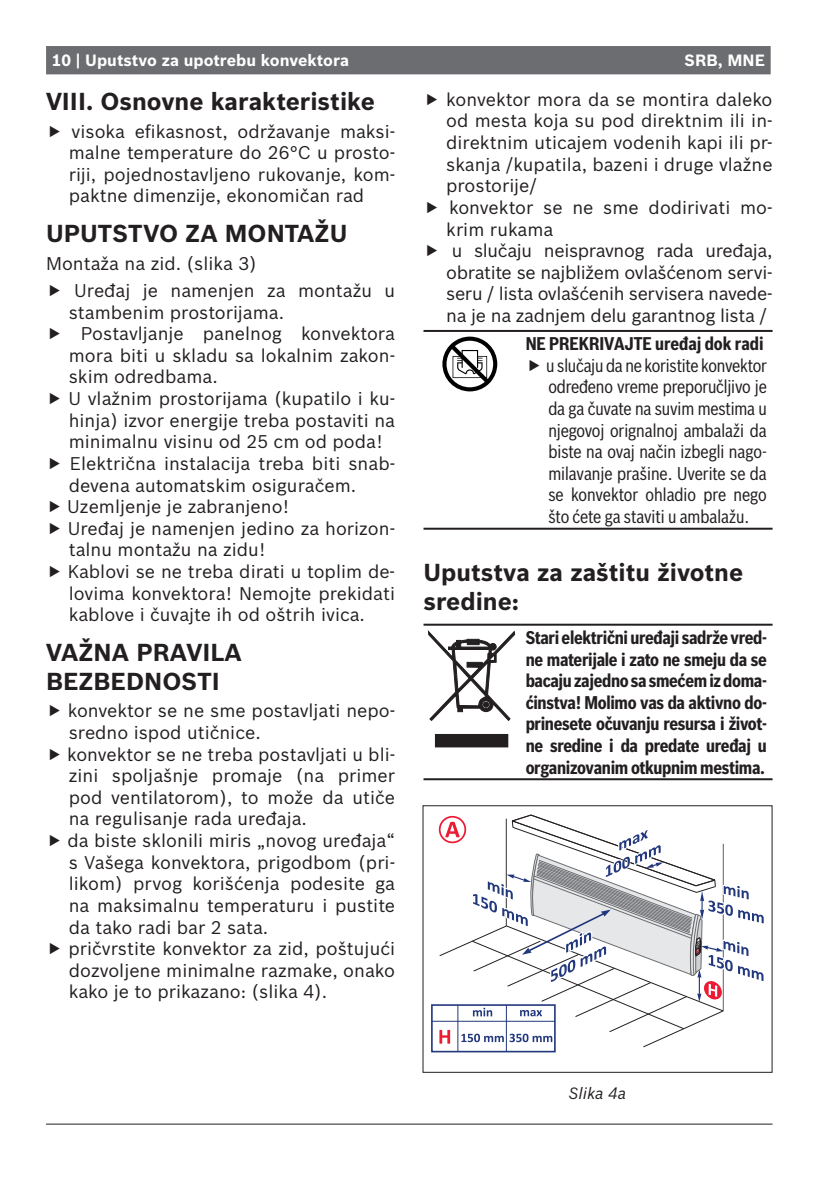
<style>
.page{position:relative;width:830px;height:1181px;background:#fff}
.page>*{position:absolute;margin:0;border:0;box-sizing:border-box;transform-origin:0 0}
.t1{font:700 24px/28.8px "Bosch Sans";color:#231f20}
.t2{font:18px/21.6px "Bosch Sans";color:#231f20}
.t3{font:18px/21.6px "Bosch Sans Cond";color:#231f20;text-align:justify}
.t4{font:700 18px/21.6px "Bosch Sans Cond";letter-spacing:-.02em;color:#231f20;text-align:justify}
.t5{font:18px "Bosch Sans";letter-spacing:-.02em;color:#231f20}
.t6{font:700 18px "Bosch Sans Cond";color:#231f20}
.t7{font:700 16px "Bosch Sans";color:#fff}
.t8{font:italic 16px "Bosch Sans";color:#231f20}
</style>
<div class="page">
<div style="left:46px;top:46px;width:724px;height:28px;background:#6c6d70"></div>
<hr style="left:46px;top:1123px;width:726px;height:1px;background:#231f20">
<hr style="left:423px;top:330px;width:349px;height:2px;background:#231f20">
<hr style="left:423px;top:528px;width:349px;height:2px;background:#231f20">
<svg style="left:442px;top:336px;width:55px;height:55px"></svg>
<hr style="left:423px;top:623px;width:349px;height:2px;background:#231f20">
<hr style="left:423px;top:778px;width:349px;height:2px;background:#231f20">
<div style="left:435px;top:734px;width:72px;height:13px;background:#231f20"></div>
<svg style="left:428px;top:630px;width:86px;height:91px"></svg>
<div style="left:431px;top:1004px;width:124px;height:48px;border:2px solid #22387d"></div>
<hr style="left:457px;top:1005px;width:1px;height:46px;background:#22387d">
<hr style="left:505px;top:1005px;width:1px;height:46px;background:#22387d">
<hr style="left:431px;top:1021px;width:123px;height:1px;background:#22387d">
<svg style="left:438px;top:814px;width:326px;height:233px"></svg>
<p class="t7" style="left:52px;top:54px;width:299px">10 | Uputstvo za upotrebu konvektora</p>
<p class="t7" style="left:684px;top:54px;width:82px">SRB, MNE</p>
<h1 class="t1" style="left:46px;top:89px;width:330px">VIII. Osnovne karakteristike</h1>
<p class="t2" style="left:69px;top:122px;width:328px;text-align:justify">visoka efikasnost, održavanje maksi&shy;malne temperature do 26°C u prosto&shy;riji, pojednostavljeno rukovanje, kom&shy;paktne dimenzije, ekonomičan rad</p>
<h1 class="t1" style="left:46px;top:221px;width:302px">UPUTSTVO ZA MONTAŽU</h1>
<p class="t2" style="left:74px;top:251px;width:322px;line-height:27.2px;text-indent:-28px">Montaža na zid. (slika 3)<br>Uređaj je namenjen za montažu u</p>
<p class="t2" style="left:69px;top:303px;width:217px">stambenim prostorijama.</p>
<p class="t2" style="left:81px;top:324px;width:315px">Postavljanje panelnog konvektora</p>
<p class="t2" style="left:69px;top:346px;width:327px">mora biti u skladu sa lokalnim zakon-</p>
<p class="t2" style="left:69px;top:368px;width:150px">skim odredbama.</p>
<p class="t2" style="left:68px;top:389px;width:328px">U vlažnim prostorijama (kupatilo i ku-</p>
<p class="t2" style="left:69px;top:411px;width:327px">hinja) izvor energije treba postaviti na</p>
<p class="t2" style="left:69px;top:432px;width:315px">minimalnu visinu od 25 cm od poda!</p>
<p class="t2" style="left:70px;top:454px;width:326px">Električna instalacija treba biti snab-</p>
<p class="t2" style="left:69px;top:476px;width:289px">devena automatskim osiguračem.</p>
<p class="t2" style="left:67px;top:497px;width:223px">Uzemljenje je zabranjeno!</p>
<p class="t2" style="left:68px;top:519px;width:328px">Uređaj je namenjen jedino za horizon-</p>
<p class="t2" style="left:69px;top:540px;width:198px">talnu montažu na zidu!</p>
<p class="t2" style="left:68px;top:562px;width:329px">Kablovi se ne treba dirati u toplim de-</p>
<p class="t2" style="left:69px;top:584px;width:327px">lovima konvektora! Nemojte prekidati</p>
<p class="t2" style="left:69px;top:605px;width:297px">kablove i čuvajte ih od oštrih ivica.</p>
<h1 class="t1" style="left:46px;top:640px;width:197px">VAŽNA PRAVILA<br>BEZBEDNOSTI</h1>
<p class="t2" style="left:67px;top:701px;width:329px">konvektor se ne sme postavljati nepo&shy;sredno ispod utičnice.<br>konvektor se ne treba postavljati u bli&shy;zini spoljašnje promaje (na primer pod ventilatorom), to može da utiče na regulisanje rada uređaja.<br>da biste sklonili miris „novog uređaja“ s Vašega konvektora, prigodbom (pri&shy;likom) prvog korišćenja podesite ga na maksimalnu temperaturu i pustite da tako radi bar 2 sata.<br>pričvrstite konvektor za zid, poštujući dozvoljene minimalne razmake, onako kako je to prikazano: (slika 4).</p>
<p class="t2" style="left:446px;top:90px;width:327px">konvektor mora da se montira daleko</p>
<p class="t2" style="left:446px;top:112px;width:328px">od mesta koja su pod direktnim ili in-</p>
<p class="t2" style="left:446px;top:133px;width:327px">direktnim uticajem vodenih kapi ili pr-</p>
<p class="t2" style="left:446px;top:155px;width:328px">skanja /kupatila, bazeni i druge vlažne</p>
<p class="t2" style="left:446px;top:176px;width:92px">prostorije/</p>
<p class="t2" style="left:449px;top:198px;width:325px">konvektor se ne sme dodirivati mo-</p>
<p class="t2" style="left:446px;top:220px;width:109px">krim rukama</p>
<p class="t5" style="left:451px;top:243px;width:322px">u slučaju neispravnog rada uređaja,</p>
<p class="t5" style="left:446px;top:265px;width:327px">obratite se najbližem ovlašćenom servi-</p>
<p class="t5" style="left:446px;top:287px;width:327px">seru / lista ovlašćenih servisera navede-</p>
<p class="t5" style="left:446px;top:308px;width:322px">na je na zadnjem delu garantnog lista /</p>
<p class="t6" style="left:525px;top:336px;width:239px">NE PREKRIVAJTE uređaj dok radi</p>
<p class="t3" style="left:546px;top:356px;width:222px">u slučaju da ne koristite konvektor određeno vreme preporučljivo je da ga čuvate na suvim mestima u njegovoj orignalnoj ambalaži da biste na ovaj način izbegli nago&shy;milavanje prašine. Uverite se da se konvektor ohladio pre nego što ćete ga staviti u ambalažu.</p>
<h1 class="t1" style="left:423px;top:560px;width:321px">Uputstva za zaštitu životne sredine:</h1>
<p class="t4" style="left:525px;top:628px;width:243px">Stari električni uređaji sadrže vred&shy;ne materijale i zato ne smeju da se bacaju zajedno sa smećem iz doma&shy;ćinstva! Molimo vas da aktivno do&shy;prinesete očuvanju resursa i život&shy;ne sredine i da predate uređaj u organizovanim otkupnim mestima.</p>
<p class="t8" style="left:568px;top:1086px;width:59px">Slika 4a</p>
</div>
